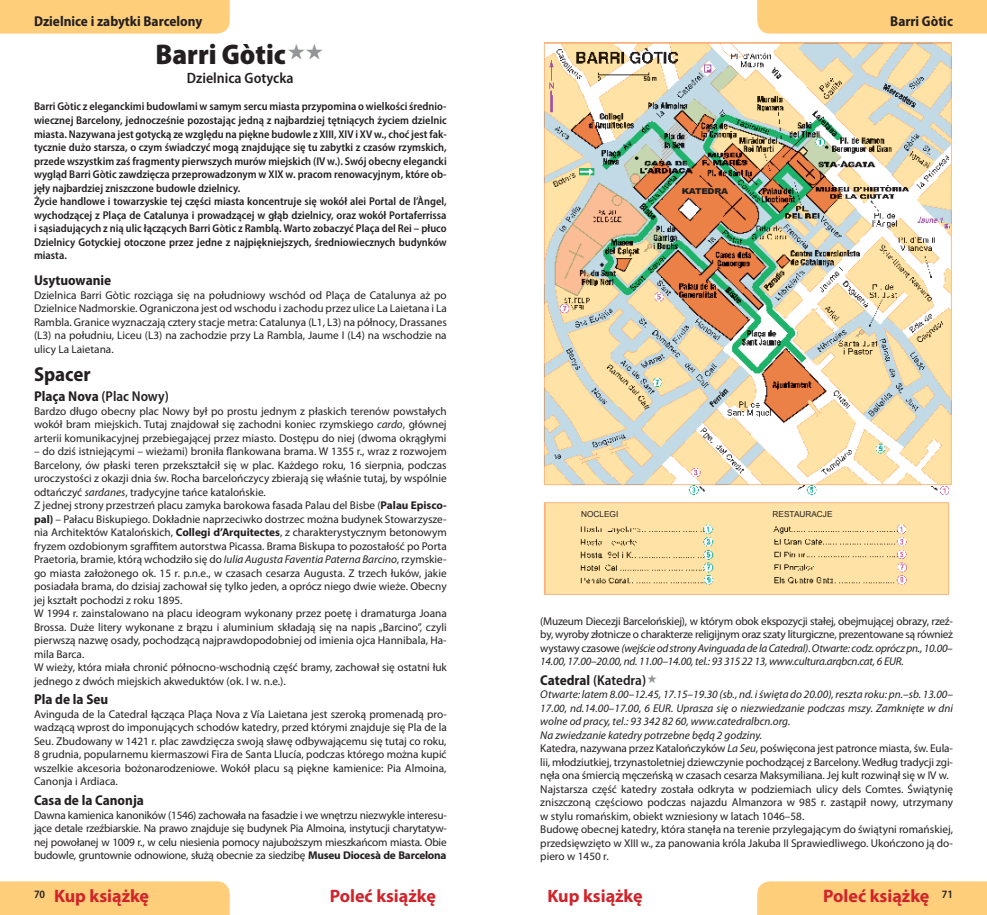
<style>
.page{position:relative;width:987px;height:915px;background:#fff}
.page>*{position:absolute;margin:0;border:0;box-sizing:border-box;transform-origin:0 0}
.t1{font:900 semi-condensed 28.5px "Myriad Pro";color:#231f20}
.t2{font:700 semi-condensed 20.25px "Myriad Pro";color:#231f20}
.t3{font:700 18px "Myriad Pro";color:#d1232a}
.t4{font:600 semi-condensed 15px "Myriad Pro";color:#231f20}
.t5{font:700 semi-condensed 14.25px "Myriad Pro";color:#231f20}
.t6{font:600 semi-condensed 14.25px "Myriad Pro";color:#231f20}
.t7{font:11.25px/13.5px "Myriad Pro";color:#231f20;text-align:justify}
.t8{font:600 semi-condensed 11.25px/13.5px "Myriad Pro";color:#231f20}
.t9{font:8.25px "Arial";color:#231f20}
.t10{font:900 8.1px "Arial";letter-spacing:-.025em;color:#231f20;scale:1.11 1}
.s1{font-weight:700}
.s2{font-style:italic}
</style>
<div class="page">
<div style="left:0;top:0;width:230px;height:34px;background:#fece7a"></div>
<div style="left:0;top:881px;width:230px;height:33px;background:#fece7a"></div>
<div style="left:757px;top:0;width:229px;height:34px;background:#fece7a"></div>
<div style="left:757px;top:881px;width:229px;height:33px;background:#fece7a"></div>
<img style="left:543px;top:43px;width:409px;height:551px">
<p class="t5" style="left:34px;top:13px;width:170px">Dzielnice i zabytki Barcelony</p>
<h1 class="t1" style="left:155px;top:38px;width:132px">Barri Gòtic</h1>
<h3 class="t4" style="left:187px;top:70px;width:108px">Dzielnica Gotycka</h3>
<p class="t8" style="left:34px;top:100px;width:414px">Barri Gòtic z eleganckimi budowlami w samym sercu miasta przypomina o wielkości średnio&shy;wiecznej Barcelony, jednocześnie pozostając jedną z najbardziej tętniących życiem dzielnic miasta.Nazywana jest gotycką ze względu na piękne budowle z XIII, XIV i XV w., choć jest fak&shy;tycznie dużo starsza, o czym świadczyć mogą znajdujące się tu zabytki z czasów rzymskich, przede wszystkim zaś fragmenty pierwszych murów miejskich (IV w.). Swój obecny elegancki wygląd Barri Gòtic zawdzięcza przeprowadzonym w XIX w. pracom renowacyjnym, które ob&shy;jęły najbardziej zniszczone budowle dzielnicy.<br>Życie handlowe i towarzyskie tej części miasta koncentruje się wokół alei Portal de l’Àngel, wychodzącej z Plaça de Catalunya i prowadzącej w głąb dzielnicy, oraz wokół Portaferrissa i sąsiadujących z nią ulic łączących Barri Gòtic z Ramblą. Warto zobaczyć Plaça del Rei – płuco Dzielnicy Gotyckiej otoczone przez jedne z najpiękniejszych, średniowiecznych budynków miasta.</p>
<p class="t5" style="left:34px;top:272px;width:79px">Usytuowanie</p>
<p class="t7" style="left:34px;top:288px;width:414px">Dzielnica Barri Gòtic rozciąga się na południowy wschód od Plaça de Catalunya aż po Dzielnice Nadmorskie. Ograniczona jest od wschodu i zachodu przez ulice La Laietana i La Rambla. Granice wyznaczają cztery stacje metra: Catalunya (L1, L3) na północy, Drassanes (L3) na południu, Liceu (L3) na zachodzie przy La Rambla, Jaume I (L4) na wschodzie na ulicy La Laietana.</p>
<h2 class="t2" style="left:34px;top:363px;width:58px">Spacer</h2>
<p class="t6" style="left:34px;top:388px;width:136px"><span class="s1">Plaça Nova</span> (Plac Nowy)</p>
<p class="t7" style="left:34px;top:403px;width:414px">Bardzo długo obecny plac Nowy był po prostu jednym z płaskich terenów powstałych wokół bram miejskich. Tutaj znajdował się zachodni koniec rzymskiego <span class="s2">cardo</span>, głównej arterii komunikacyjnej przebiegającej przez miasto. Dostępu do niej (dwoma okrągłymi</p>
<p class="t7" style="left:34px;top:444px;width:414px;text-align:left">– do dziś istniejącymi – wieżami) broniła flankowana brama. W 1355 r., wraz z rozwojem Barcelony, ów płaski teren przekształcił się w plac. Każdego roku, 16 sierpnia, podczas uroczystości z okazji dnia św. Rocha barcelończycy zbierają się właśnie tutaj, by wspólnie odtańczyć <span class="s2">sardanes</span>, tradycyjne tańce katalońskie.<br>Z jednej strony przestrzeń placu zamyka barokowa fasada Palau del Bisbe (<span class="s1">Palau Episco&shy;pal)</span> – Pałacu Biskupiego. Dokładnie naprzeciwko dostrzec można budynek Stowarzysze&shy;nia Architektów Katalońskich, <span class="s1">Collegi d’Arquitectes</span>, z charakterystycznym betonowym fryzem ozdobionym sgraffitem autorstwa Picassa. Brama Biskupa to pozostałość po Porta Praetoria, bramie, którą wchodziło się do <span class="s2">Iulia Augusta Faventia Paterna Barcino</span>, rzymskie&shy;go miasta założonego ok. 15 r. p.n.e., w czasach cesarza Augusta. Z trzech łuków, jakie posiadała brama, do dzisiaj zachował się tylko jeden, a oprócz niego dwie wieże. Obecny jej kształt pochodzi z roku 1895.<br>W 1994 r. zainstalowano na placu ideogram wykonany przez poetę i dramaturga Joana Brossa. Duże litery wykonane z brązu i aluminium składają się na napis „Barcino”, czyli pierwszą nazwę osady, pochodzącą najprawdopodobniej od imienia ojca Hannibala, Ha&shy;mila Barca.<br>W wieży, która miała chronić północno-wschodnią część bramy, zachował się ostatni łuk jednego z dwóch miejskich akweduktów (ok. I w. n.e.).</p>
<p class="t5" style="left:34px;top:691px;width:76px">Pla de la Seu</p>
<p class="t7" style="left:34px;top:707px;width:414px">Avinguda de la Catedral łącząca Plaça Nova z Vía Laietana jest szeroką promenadą pro&shy;wadzącą wprost do imponujących schodów katedry, przed którymi znajduje się Pla de la Seu. Zbudowany w 1421 r. plac zawdzięcza swoją sławę odbywającemu się tutaj co roku, 8 grudnia, popularnemu kiermaszowi Fira de Santa Llucía, podczas którego można kupić wszelkie akcesoria bożonarodzeniowe. Wokół placu są piękne kamienice: Pia Almoina, Canonja i Ardiaca.</p>
<p class="t5" style="left:34px;top:792px;width:111px">Casa de la Canonja</p>
<p class="t7" style="left:34px;top:807px;width:414px">Dawna kamienica kanoników (1546) zachowała na fasadzie i we wnętrzu niezwykle interesu&shy;jące detale rzeźbiarskie. Na prawo znajduje się budynek Pia Almoina, instytucji charytatyw&shy;nej powołanej w 1009 r., w celu niesienia pomocy najuboższym mieszkańcom miasta. Obie budowle, gruntownie odnowione, służą obecnie za siedzibę <span class="s1">Museu Diocesà de Barcelona</span></p>
<p class="t10" style="left:681px;top:185px;width:43px">KATEDRA</p>
<p class="t5" style="left:890px;top:13px;width:64px">Barri Gòtic</p>
<p class="t9" style="left:581px;top:508px;width:39px">NOCLEGI</p>
<p class="t9" style="left:772px;top:508px;width:61px">RESTAURACJE</p>
<p class="t7" style="left:540px;top:613px;width:414px">(Muzeum Diecezji Barcelońskiej), w którym obok ekspozycji stałej, obejmującej obrazy, rzeź&shy;by, wyroby złotnicze o charakterze religijnym oraz szaty liturgiczne, prezentowane są również wystawy czasowe <span class="s2">(wejście od strony Avinguada de la Catedral)</span>. <span class="s2">Otwarte: codz. oprócz pn., 10.00– 14.00, 17.00–20.00, nd. 11.00–14.00, tel.: 93 315 22 13, www.cultura.arqbcn.cat, 6 EUR.</span></p>
<p class="t6" style="left:540px;top:671px;width:107px"><span class="s1">Catedral</span> (Katedra)</p>
<p class="t7" style="left:540px;top:687px;width:414px;text-align:left"><span class="s2">Otwarte: latem 8.00–12.45, 17.15–19.30 (sb., nd. i święta do 20.00), reszta roku: pn.–sb. 13.00– 17.00, nd.14.00–17.00, 6 EUR. Uprasza się o niezwiedzanie podczas mszy. Zamknięte w dni wolne od pracy, tel.: 93 342 82 60, www.catedralbcn.org.<br>Na zwiedzanie katedry potrzebne będą 2 godziny.<br></span>Katedra, nazywana przez Katalończyków <span class="s2">La Seu</span>, poświęcona jest patronce miasta, św. Eula&shy;lii, młodziutkiej, trzynastoletniej dziewczynie pochodzącej z Barcelony. Według tradycji zgi&shy;nęła ona śmiercią męczeńską w czasach cesarza Maksymiliana. Jej kult rozwinął się w IV w.<br>Najstarsza część katedry została odkryta w podziemiach ulicy dels Comtes. Świątynię zniszczoną częściowo podczas najazdu Almanzora w 985 r. zastąpił nowy, utrzymany w stylu romańskim, obiekt wzniesiony w latach 1046–58.<br>Budowę obecnej katedry, która stanęła na terenie przylegającym do świątyni romańskiej, przedsięwzięto w XIII w., za panowania króla Jakuba II Sprawiedliwego. Ukończono ją do&shy;piero w 1450 r.</p>
<p class="t8" style="left:34px;top:886px;width:13px">70</p>
<h3 class="t3" style="left:54px;top:884px;width:97px">Kup książkę</h3>
<h3 class="t3" style="left:330px;top:884px;width:108px">Poleć książkę</h3>
<h3 class="t3" style="left:547px;top:884px;width:97px">Kup książkę</h3>
<h3 class="t3" style="left:823px;top:884px;width:108px">Poleć książkę</h3>
<p class="t8" style="left:941px;top:886px;width:13px">71</p>
</div>
